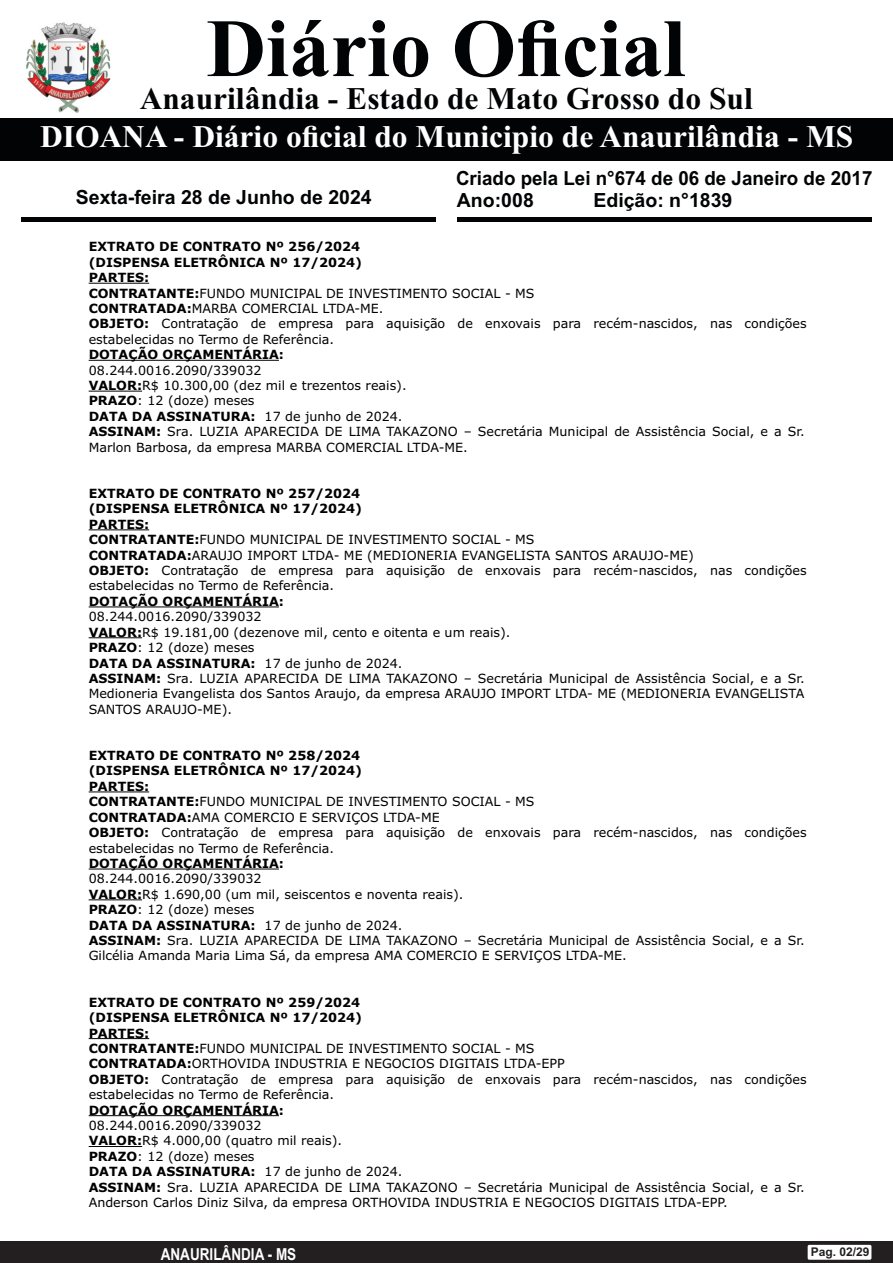
<style>
.page{position:relative;width:893px;height:1263px;background:#fff}
.page>*{position:absolute;margin:0;border:0;box-sizing:border-box;transform-origin:0 0}
.t1{font:700 82.5px "Times New Roman";color:#020304}
.t2{font:700 31.5px "Times New Roman";color:#fff}
.t3{font:700 31.5px "Times New Roman";color:#020304}
.t4{font:700 19.5px "Arial";color:#020304}
.t5{font:700 19.5px "Arial";color:#020304;scale:.96 1}
.t6{font:700 16.5px "Arial Narrow";color:#fff}
.t7{font:12.75px/15.5px "Verdana";color:#000}
.t8{font:700 12.75px "Verdana";color:#000}
.t9{font:700 12px "Arial";color:#231f20}
.s1{font-weight:700}
</style>
<div class="page">
<div style="left:0;top:1241px;width:893px;height:22px;background:#231f20"></div>
<div style="left:808px;top:1245px;width:63px;height:15px;background:#fff;border-radius:2px"></div>
<div style="left:0;top:118px;width:893px;height:43px;background:#020304"></div>
<hr style="left:21px;top:218px;width:415px;height:4px;background:#020304">
<hr style="left:457px;top:218px;width:415px;height:4px;background:#020304">
<img style="left:26px;top:23px;width:85px;height:90px">
<hr style="left:89px;top:283px;width:60px;height:1px;background:#000">
<hr style="left:89px;top:360px;width:190px;height:1px;background:#000">
<hr style="left:89px;top:391px;width:53px;height:1px;background:#000">
<hr style="left:89px;top:529px;width:60px;height:1px;background:#000">
<hr style="left:89px;top:606px;width:190px;height:1px;background:#000">
<hr style="left:89px;top:637px;width:53px;height:1px;background:#000">
<hr style="left:89px;top:791px;width:60px;height:1px;background:#000">
<hr style="left:89px;top:869px;width:190px;height:1px;background:#000">
<hr style="left:89px;top:899px;width:53px;height:1px;background:#000">
<hr style="left:89px;top:1038px;width:60px;height:1px;background:#000">
<hr style="left:89px;top:1115px;width:190px;height:1px;background:#000">
<hr style="left:89px;top:1146px;width:53px;height:1px;background:#000">
<h1 class="t1" style="left:206px;top:20px;width:481px">Diário Oficial</h1>
<h2 class="t3" style="left:140px;top:87px;width:615px">Anaurilândia - Estado de Mato Grosso do Sul</h2>
<h2 class="t2" style="left:40px;top:126px;width:815px">DIOANA - Diário oficial do Municipio de Anaurilândia - MS</h2>
<h3 class="t5" style="left:456px;top:171px;width:435px">Criado pela Lei n°674 de 06 de Janeiro de 2017</h3>
<h3 class="t4" style="left:76px;top:189px;width:297px">Sexta-feira 28 de Junho de 2024</h3>
<h3 class="t4" style="left:457px;top:193px;width:78px">Ano:008</h3>
<h3 class="t4" style="left:593px;top:193px;width:140px">Edição: n°1839</h3>
<p class="t7" style="left:89px;top:240px;width:720px"><span class="s1">EXTRATO DE CONTRATO Nº 256/2024<br>(DISPENSA ELETRÔNICA Nº 17/2024)<br>PARTES:<br>CONTRATANTE:</span>FUNDO MUNICIPAL DE INVESTIMENTO SOCIAL - MS<br><span class="s1">CONTRATADA:</span>MARBA COMERCIAL LTDA-ME.<br><span class="s1">OBJETO:</span> Contratação de empresa para aquisição de enxovais para recém-nascidos, nas condições estabelecidas no Termo de Referência.</p>
<p class="t8" style="left:89px;top:349px;width:197px">DOTAÇÃO ORÇAMENTÁRIA:</p>
<p class="t7" style="left:89px;top:363px;width:717px">08.244.0016.2090/339032<br><span class="s1">VALOR:</span>R$ 10.300,00 (dez mil e trezentos reais).<br><span class="s1">PRAZO</span>: 12 (doze) meses<br><span class="s1">DATA DA ASSINATURA:</span> 17 de junho de 2024.<br><span class="s1">ASSINAM:</span> Sra. LUZIA APARECIDA DE LIMA TAKAZONO – Secretária Municipal de Assistência Social, e a Sr.<br>Marlon Barbosa, da empresa MARBA COMERCIAL LTDA-ME.</p>
<p class="t7" style="left:89px;top:487px;width:720px"><span class="s1">EXTRATO DE CONTRATO Nº 257/2024<br>(DISPENSA ELETRÔNICA Nº 17/2024)<br>PARTES:<br>CONTRATANTE:</span>FUNDO MUNICIPAL DE INVESTIMENTO SOCIAL - MS<br><span class="s1">CONTRATADA:</span>ARAUJO IMPORT LTDA- ME (MEDIONERIA EVANGELISTA SANTOS ARAUJO-ME)<br><span class="s1">OBJETO:</span> Contratação de empresa para aquisição de enxovais para recém-nascidos, nas condições estabelecidas no Termo de Referência.</p>
<p class="t8" style="left:89px;top:596px;width:197px">DOTAÇÃO ORÇAMENTÁRIA:</p>
<p class="t7" style="left:89px;top:610px;width:717px">08.244.0016.2090/339032<br><span class="s1">VALOR:</span>R$ 19.181,00 (dezenove mil, cento e oitenta e um reais).<br><span class="s1">PRAZO</span>: 12 (doze) meses<br><span class="s1">DATA DA ASSINATURA:</span> 17 de junho de 2024.<br><span class="s1">ASSINAM:</span> Sra. LUZIA APARECIDA DE LIMA TAKAZONO – Secretária Municipal de Assistência Social, e a Sr.<br>Medioneria Evangelista dos Santos Araujo, da empresa ARAUJO IMPORT LTDA- ME (MEDIONERIA EVANGELISTA SANTOS ARAUJO-ME).</p>
<p class="t7" style="left:89px;top:749px;width:720px"><span class="s1">EXTRATO DE CONTRATO Nº 258/2024<br>(DISPENSA ELETRÔNICA Nº 17/2024)<br>PARTES:<br>CONTRATANTE:</span>FUNDO MUNICIPAL DE INVESTIMENTO SOCIAL - MS<br><span class="s1">CONTRATADA:</span>AMA COMERCIO E SERVIÇOS LTDA-ME<br><span class="s1">OBJETO:</span> Contratação de empresa para aquisição de enxovais para recém-nascidos, nas condições estabelecidas no Termo de Referência.</p>
<p class="t8" style="left:89px;top:858px;width:197px">DOTAÇÃO ORÇAMENTÁRIA:</p>
<p class="t7" style="left:89px;top:872px;width:717px">08.244.0016.2090/339032<br><span class="s1">VALOR:</span>R$ 1.690,00 (um mil, seiscentos e noventa reais).<br><span class="s1">PRAZO</span>: 12 (doze) meses<br><span class="s1">DATA DA ASSINATURA:</span> 17 de junho de 2024.<br><span class="s1">ASSINAM:</span> Sra. LUZIA APARECIDA DE LIMA TAKAZONO – Secretária Municipal de Assistência Social, e a Sr.<br>Gilcélia Amanda Maria Lima Sá, da empresa AMA COMERCIO E SERVIÇOS LTDA-ME.</p>
<p class="t7" style="left:89px;top:995px;width:720px"><span class="s1">EXTRATO DE CONTRATO Nº 259/2024<br>(DISPENSA ELETRÔNICA Nº 17/2024)<br>PARTES:<br>CONTRATANTE:</span>FUNDO MUNICIPAL DE INVESTIMENTO SOCIAL - MS<br><span class="s1">CONTRATADA:</span>ORTHOVIDA INDUSTRIA E NEGOCIOS DIGITAIS LTDA-EPP<br><span class="s1">OBJETO:</span> Contratação de empresa para aquisição de enxovais para recém-nascidos, nas condições estabelecidas no Termo de Referência.</p>
<p class="t8" style="left:89px;top:1105px;width:197px">DOTAÇÃO ORÇAMENTÁRIA:</p>
<p class="t7" style="left:89px;top:1119px;width:717px">08.244.0016.2090/339032<br><span class="s1">VALOR:</span>R$ 4.000,00 (quatro mil reais).<br><span class="s1">PRAZO</span>: 12 (doze) meses<br><span class="s1">DATA DA ASSINATURA:</span> 17 de junho de 2024.<br><span class="s1">ASSINAM:</span> Sra. LUZIA APARECIDA DE LIMA TAKAZONO – Secretária Municipal de Assistência Social, e a Sr.<br>Anderson Carlos Diniz Silva, da empresa ORTHOVIDA INDUSTRIA E NEGOCIOS DIGITAIS LTDA-EPP.</p>
<p class="t6" style="left:161px;top:1241px;width:137px">ANAURILÂNDIA - MS</p>
<p class="t9" style="left:811px;top:1248px;width:60px">Pag. 02/29</p>
</div>
